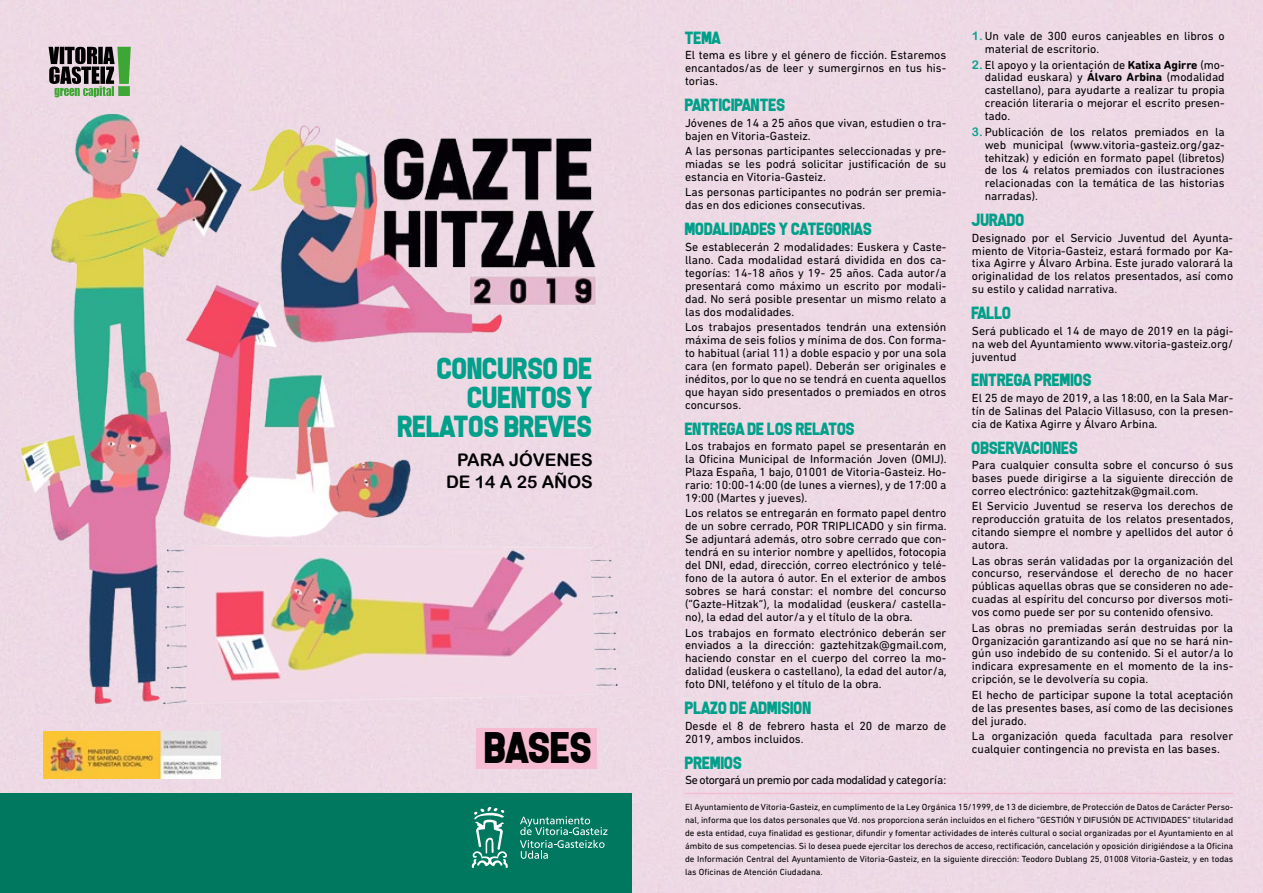
<style>
.page{position:relative;width:1263px;height:893px;background:#fff}
.page>*{position:absolute;margin:0;border:0;box-sizing:border-box;transform-origin:0 0}
.t1{font:45px "The 27 Club";color:#000}
.t2{font:31.05px/29px "The 27 Club";color:#00a08a;text-align:right}
.t3{font:18px "The 27 Club";color:#00a08a}
.t4{font:17.4px/22.8px "Arial Rounded MT Bold";color:#000;text-align:right}
.t5{font:12px/12.9px "DIN Next Rounded LT Pro";color:#000;text-align:justify}
.t6{font:12px "DIN Next Rounded LT Pro";letter-spacing:-.04em;color:#000}
.t7{font:9px/12.9px "DIN Next Rounded LT Pro";color:#000;text-align:justify}
.s1{font-family:"Arial Rounded MT Bold";color:#00a08a}
.s2{font-weight:700}
</style>
<div class="page">
<div style="left:631px;top:0;width:632px;height:893px;background:#edd9e5"></div>
<img style="left:0;top:0;width:642px;height:891px">
<img style="left:44px;top:731px;width:177px;height:47px">
<div style="left:0;top:793px;width:631px;height:100px;background:#00785f"></div>
<svg style="left:520px;top:816px;width:87px;height:43px"></svg>
<svg style="left:471px;top:807px;width:37px;height:61px"></svg>
<svg style="left:49px;top:47px;width:82px;height:50px;background:#697864"></svg>
<hr style="left:685px;top:793px;width:548px;height:1px;background:#f6bcd2">
<div style="left:476px;top:728px;width:121px;height:40px;background:#f6bcd2"></div>
<h2 class="t2" style="left:398px;top:354px;width:196px">CONCURSO DE<br>CUENTOS Y<br>RELATOS BREVES</h2>
<h3 class="t4" style="left:446px;top:448px;width:148px">PARA JÓVENES<br>DE 14 A 25 AÑOS</h3>
<h1 class="t1" style="left:485px;top:728px;width:23px">BASES</h1>
<h3 class="t3" style="left:685px;top:30px;width:38px">TEMA</h3>
<p class="t5" style="left:685px;top:49px;width:263px">El tema es libre y el género de ficción. Estaremos encantados/as de leer y sumergirnos en tus his&shy;torias.</p>
<h3 class="t3" style="left:685px;top:97px;width:102px">PARTICIPANTES</h3>
<p class="t5" style="left:685px;top:116px;width:263px">Jóvenes de 14 a 25 años que vivan, estudien o tra&shy;bajen en Vitoria-Gasteiz.</p>
<p class="t5" style="left:685px;top:144px;width:263px">A las personas participantes seleccionadas y pre&shy;miadas se les podrá solicitar justificación de su estancia en Vitoria-Gasteiz.</p>
<p class="t5" style="left:685px;top:186px;width:263px">Las personas participantes no podrán ser premia&shy;das en dos ediciones consecutivas.</p>
<h3 class="t3" style="left:685px;top:221px;width:189px">MODALIDADES Y CATEGORIAS</h3>
<p class="t5" style="left:685px;top:240px;width:263px">Se establecerán 2 modalidades: Euskera y Caste&shy;llano. Cada modalidad estará dividida en dos ca&shy;tegorías: 14-18 años y 19- 25 años. Cada autor/a presentará como máximo un escrito por modali&shy;dad. No será posible presentar un mismo relato a las dos modalidades.</p>
<p class="t5" style="left:685px;top:320px;width:263px">Los trabajos presentados tendrán una extensión máxima de seis folios y mínima de dos. Con forma&shy;to habitual (arial 11) a doble espacio y por una sola cara (en formato papel). Deberán ser originales e inéditos, por lo que no se tendrá en cuenta aquellos que hayan sido presentados o premiados en otros concursos.</p>
<h3 class="t3" style="left:685px;top:421px;width:171px">ENTREGA DE LOS RELATOS</h3>
<p class="t5" style="left:685px;top:439px;width:263px">Los trabajos en formato papel se presentarán en la Oficina Municipal de Información Joven (OMIJ).<br>Plaza España, 1 bajo, 01001 de Vitoria-Gasteiz. Ho&shy;rario: 10:00-14:00 (de lunes a viernes), y de 17:00 a 19:00 (Martes y jueves).</p>
<p class="t5" style="left:685px;top:507px;width:263px">Los relatos se entregarán en formato papel dentro de un sobre cerrado, POR TRIPLICADO y sin firma.<br>Se adjuntará además, otro sobre cerrado que con&shy;tendrá en su interior nombre y apellidos, fotocopia del DNI, edad, dirección, correo electrónico y telé&shy;fono de la autora ó autor. En el exterior de ambos sobres se hará constar: el nombre del concurso (“Gazte-Hitzak”), la modalidad (euskera/ castella&shy;no), la edad del autor/a y el título de la obra.</p>
<p class="t5" style="left:685px;top:626px;width:263px">Los trabajos en formato electrónico deberán ser enviados a la dirección: gaztehitzak@gmail.com, haciendo constar en el cuerpo del correo la mo&shy;dalidad (euskera o castellano), la edad del autor/a, foto DNI, teléfono y el título de la obra.</p>
<h3 class="t3" style="left:685px;top:700px;width:128px">PLAZO DE ADMISION</h3>
<p class="t5" style="left:685px;top:719px;width:263px">Desde el 8 de febrero hasta el 20 de marzo de<br>2019, ambos incluidos.</p>
<h3 class="t3" style="left:685px;top:754px;width:59px">PREMIOS</h3>
<p class="t6" style="left:685px;top:773px;width:263px">Se otorgará un premio por cada modalidad y categoría:</p>
<p class="t5" style="left:985px;top:30px;width:242px;text-indent:-13px"><span class="s1">1.</span> Un vale de 300 euros canjeables en libros o material de escritorio.</p>
<p class="t5" style="left:985px;top:58px;width:242px;text-indent:-13px"><span class="s1">2.</span> El apoyo y la orientación de <span class="s2">Katixa Agirre</span> (mo&shy;dalidad euskara) y <span class="s2">Álvaro Arbina</span> (modalidad castellano), para ayudarte a realizar tu propia creación literaria o mejorar el escrito presen&shy;tado.</p>
<p class="t5" style="left:985px;top:125px;width:242px;text-indent:-13px"><span class="s1">3.</span> Publicación de los relatos premiados en la web municipal (www.vitoria-gasteiz.org/gaz&shy;tehitzak) y edición en formato papel (libretos) de los 4 relatos premiados con ilustraciones relacionadas con la temática de las historias narradas).</p>
<h3 class="t3" style="left:972px;top:212px;width:54px">JURADO</h3>
<p class="t5" style="left:972px;top:231px;width:263px">Designado por el Servicio Juventud del Ayunta&shy;miento de Vitoria-Gasteiz, estará formado por Ka&shy;tixa Agirre y Álvaro Arbina. Este jurado valorará la originalidad de los relatos presentados, así como su estilo y calidad narrativa.</p>
<h3 class="t3" style="left:972px;top:305px;width:41px">FALLO</h3>
<p class="t5" style="left:972px;top:324px;width:263px">Será publicado el 14 de mayo de 2019 en la pági&shy;na web del Ayuntamiento www.vitoria-gasteiz.org/ juventud</p>
<h3 class="t3" style="left:972px;top:372px;width:121px">ENTREGA PREMIOS</h3>
<p class="t5" style="left:972px;top:391px;width:263px">El 25 de mayo de 2019, a las 18:00, en la Sala Mar&shy;tín de Salinas del Palacio Villasuso, con la presen&shy;cia de Katixa Agirre y Álvaro Arbina.</p>
<h3 class="t3" style="left:972px;top:439px;width:108px">OBSERVACIONES</h3>
<p class="t5" style="left:972px;top:458px;width:263px">Para cualquier consulta sobre el concurso ó sus bases puede dirigirse a la siguiente dirección de correo electrónico: gaztehitzak@gmail.com.</p>
<p class="t5" style="left:972px;top:500px;width:263px">El Servicio Juventud se reserva los derechos de reproducción gratuita de los relatos presentados, citando siempre el nombre y apellidos del autor ó autora.</p>
<p class="t5" style="left:972px;top:554px;width:263px">Las obras serán validadas por la organización del concurso, reservándose el derecho de no hacer públicas aquellas obras que se consideren no ade&shy;cuadas al espíritu del concurso por diversos moti&shy;vos como puede ser por su contenido ofensivo.</p>
<p class="t5" style="left:972px;top:621px;width:263px">Las obras no premiadas serán destruidas por la Organización garantizando así que no se hará nin&shy;gún uso indebido de su contenido. Si el autor/a lo indicara expresamente en el momento de la ins&shy;cripción, se le devolvería su copia.</p>
<p class="t5" style="left:972px;top:688px;width:263px">El hecho de participar supone la total aceptación de las presentes bases, así como de las decisiones del jurado.</p>
<p class="t5" style="left:972px;top:729px;width:263px">La organización queda facultada para resolver cualquier contingencia no prevista en las bases.</p>
<p class="t7" style="left:685px;top:800px;width:550px">El Ayuntamiento de Vitoria-Gasteiz, en cumplimento de la Ley Orgánica 15/1999, de 13 de diciembre, de Protección de Datos de Carácter Perso&shy;nal, informa que los datos personales que Vd. nos proporciona serán incluidos en el fichero “GESTIÓN Y DIFUSIÓN DE ACTIVIDADES” titularidad de esta entidad, cuya finalidad es gestionar, difundir y fomentar actividades de interés cultural o social organizadas por el Ayuntamiento en al ámbito de sus competencias. Si lo desea puede ejercitar los derechos de acceso, rectificación, cancelación y oposición dirigiéndose a la Oficina de Información Central del Ayuntamiento de Vitoria-Gasteiz, en la siguiente dirección: Teodoro Dublang 25, 01008 Vitoria-Gasteiz, y en todas las Oficinas de Atención Ciudadana.</p>
</div>
